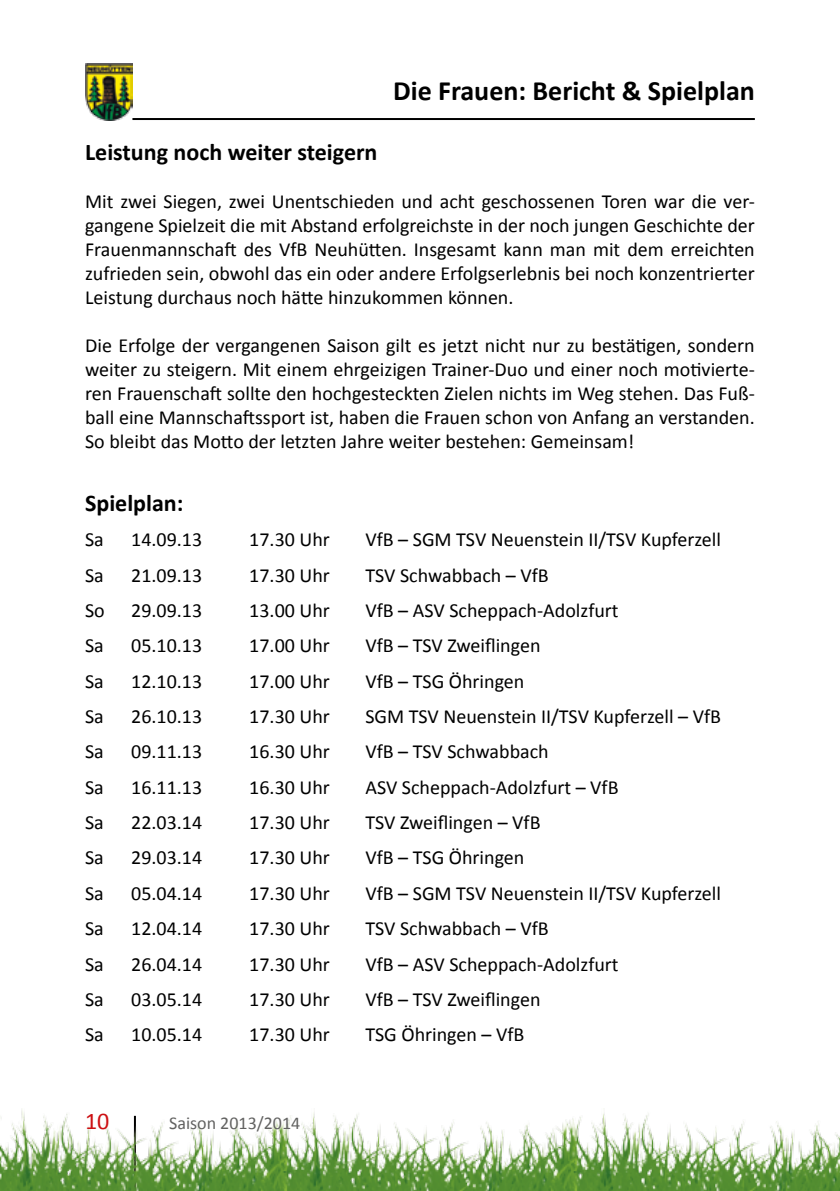
<style>
.page{position:relative;width:840px;height:1191px;background:#fff}
.page>*{position:absolute;margin:0;border:0;box-sizing:border-box;transform-origin:0 0}
.t1{font:700 28px "Calibri";color:#000}
.t2{font:700 24px "Calibri";color:#000}
.t3{font:24px "Calibri";color:#cd1013}
.t4{font:20px/24px "Calibri";color:#000;text-align:justify}
.t5{font:18px "Calibri";color:#626261}
</style>
<div class="page">
<img style="left:0;top:1110px;width:754px;height:81px">
<hr style="left:132px;top:118px;width:622px;height:2px;background:#000">
<img style="left:85px;top:63px;width:47px;height:57px">
<svg style="left:754px;top:1121px;width:85px;height:70px"></svg>
<h1 class="t1" style="left:393px;top:73px;width:363px">Die Frauen: Bericht &amp; Spielplan</h1>
<p class="t2" style="left:85px;top:137px;width:294px">Leistung noch weiter steigern</p>
<p class="t4" style="left:85px;top:189px;width:670px">Mit zwei Siegen, zwei Unentschieden und acht geschossenen Toren war die ver&shy;gangene Spielzeit die mit Abstand erfolgreichste in der noch jungen Geschichte der Frauenmannschaft des VfB Neuhütten. Insgesamt kann man mit dem erreichten zufrieden sein, obwohl das ein oder andere Erfolgserlebnis bei noch konzentrierter Leistung durchaus noch hätte hinzukommen können.</p>
<p class="t4" style="left:85px;top:333px;width:670px">Die Erfolge der vergangenen Saison gilt es jetzt nicht nur zu bestätigen, sondern weiter zu steigern. Mit einem ehrgeizigen Trainer-Duo und einer noch motivierte&shy;ren Frauenschaft sollte den hochgesteckten Zielen nichts im Weg stehen. Das Fuß&shy;ball eine Mannschaftssport ist, haben die Frauen schon von Anfang an verstanden.<br>So bleibt das Motto der letzten Jahre weiter bestehen: Gemeinsam!</p>
<p class="t2" style="left:85px;top:487px;width:100px">Spielplan:</p>
<p class="t4" style="left:85px;top:528px;width:20px">Sa</p>
<p class="t4" style="left:131px;top:528px;width:72px">14.09.13</p>
<p class="t4" style="left:249px;top:528px;width:82px">17.30 Uhr</p>
<p class="t4" style="left:365px;top:528px;width:357px">VfB – SGM TSV Neuenstein II/TSV Kupferzell</p>
<p class="t4" style="left:85px;top:563px;width:20px">Sa</p>
<p class="t4" style="left:131px;top:563px;width:72px">21.09.13</p>
<p class="t4" style="left:249px;top:563px;width:82px">17.30 Uhr</p>
<p class="t4" style="left:365px;top:563px;width:185px">TSV Schwabbach – VfB</p>
<p class="t4" style="left:85px;top:598px;width:21px">So</p>
<p class="t4" style="left:131px;top:598px;width:72px">29.09.13</p>
<p class="t4" style="left:249px;top:598px;width:82px">13.00 Uhr</p>
<p class="t4" style="left:365px;top:598px;width:254px">VfB – ASV Scheppach-Adolzfurt</p>
<p class="t4" style="left:85px;top:634px;width:20px">Sa</p>
<p class="t4" style="left:131px;top:634px;width:72px">05.10.13</p>
<p class="t4" style="left:249px;top:634px;width:82px">17.00 Uhr</p>
<p class="t4" style="left:365px;top:634px;width:176px">VfB – TSV Zweiflingen</p>
<p class="t4" style="left:85px;top:669px;width:20px">Sa</p>
<p class="t4" style="left:131px;top:669px;width:72px">12.10.13</p>
<p class="t4" style="left:249px;top:669px;width:82px">17.00 Uhr</p>
<p class="t4" style="left:365px;top:669px;width:160px">VfB – TSG Öhringen</p>
<p class="t4" style="left:85px;top:704px;width:20px">Sa</p>
<p class="t4" style="left:131px;top:704px;width:72px">26.10.13</p>
<p class="t4" style="left:249px;top:704px;width:82px">17.30 Uhr</p>
<p class="t4" style="left:365px;top:704px;width:357px">SGM TSV Neuenstein II/TSV Kupferzell – VfB</p>
<p class="t4" style="left:85px;top:740px;width:20px">Sa</p>
<p class="t4" style="left:131px;top:740px;width:72px">09.11.13</p>
<p class="t4" style="left:249px;top:740px;width:82px">16.30 Uhr</p>
<p class="t4" style="left:365px;top:740px;width:185px">VfB – TSV Schwabbach</p>
<p class="t4" style="left:85px;top:775px;width:20px">Sa</p>
<p class="t4" style="left:131px;top:775px;width:72px">16.11.13</p>
<p class="t4" style="left:249px;top:775px;width:82px">16.30 Uhr</p>
<p class="t4" style="left:365px;top:775px;width:254px">ASV Scheppach-Adolzfurt – VfB</p>
<p class="t4" style="left:85px;top:810px;width:20px">Sa</p>
<p class="t4" style="left:131px;top:810px;width:72px">22.03.14</p>
<p class="t4" style="left:249px;top:810px;width:82px">17.30 Uhr</p>
<p class="t4" style="left:365px;top:810px;width:176px">TSV Zweiflingen – VfB</p>
<p class="t4" style="left:85px;top:846px;width:20px">Sa</p>
<p class="t4" style="left:131px;top:846px;width:72px">29.03.14</p>
<p class="t4" style="left:249px;top:846px;width:82px">17.30 Uhr</p>
<p class="t4" style="left:365px;top:846px;width:160px">VfB – TSG Öhringen</p>
<p class="t4" style="left:85px;top:881px;width:20px">Sa</p>
<p class="t4" style="left:131px;top:881px;width:72px">05.04.14</p>
<p class="t4" style="left:249px;top:881px;width:82px">17.30 Uhr</p>
<p class="t4" style="left:365px;top:881px;width:357px">VfB – SGM TSV Neuenstein II/TSV Kupferzell</p>
<p class="t4" style="left:85px;top:916px;width:20px">Sa</p>
<p class="t4" style="left:131px;top:916px;width:72px">12.04.14</p>
<p class="t4" style="left:249px;top:916px;width:82px">17.30 Uhr</p>
<p class="t4" style="left:365px;top:916px;width:185px">TSV Schwabbach – VfB</p>
<p class="t4" style="left:85px;top:952px;width:20px">Sa</p>
<p class="t4" style="left:131px;top:952px;width:72px">26.04.14</p>
<p class="t4" style="left:249px;top:952px;width:82px">17.30 Uhr</p>
<p class="t4" style="left:365px;top:952px;width:254px">VfB – ASV Scheppach-Adolzfurt</p>
<p class="t4" style="left:85px;top:987px;width:20px">Sa</p>
<p class="t4" style="left:131px;top:987px;width:72px">03.05.14</p>
<p class="t4" style="left:249px;top:987px;width:82px">17.30 Uhr</p>
<p class="t4" style="left:365px;top:987px;width:176px">VfB – TSV Zweiflingen</p>
<p class="t4" style="left:85px;top:1022px;width:20px">Sa</p>
<p class="t4" style="left:131px;top:1022px;width:72px">10.05.14</p>
<p class="t4" style="left:249px;top:1022px;width:82px">17.30 Uhr</p>
<p class="t4" style="left:365px;top:1022px;width:160px">TSG Öhringen – VfB</p>
<p class="t3" style="left:85px;top:1106px;width:26px">10</p>
<p class="t5" style="left:169px;top:1112px;width:133px">Saison 2013/2014</p>
</div>
